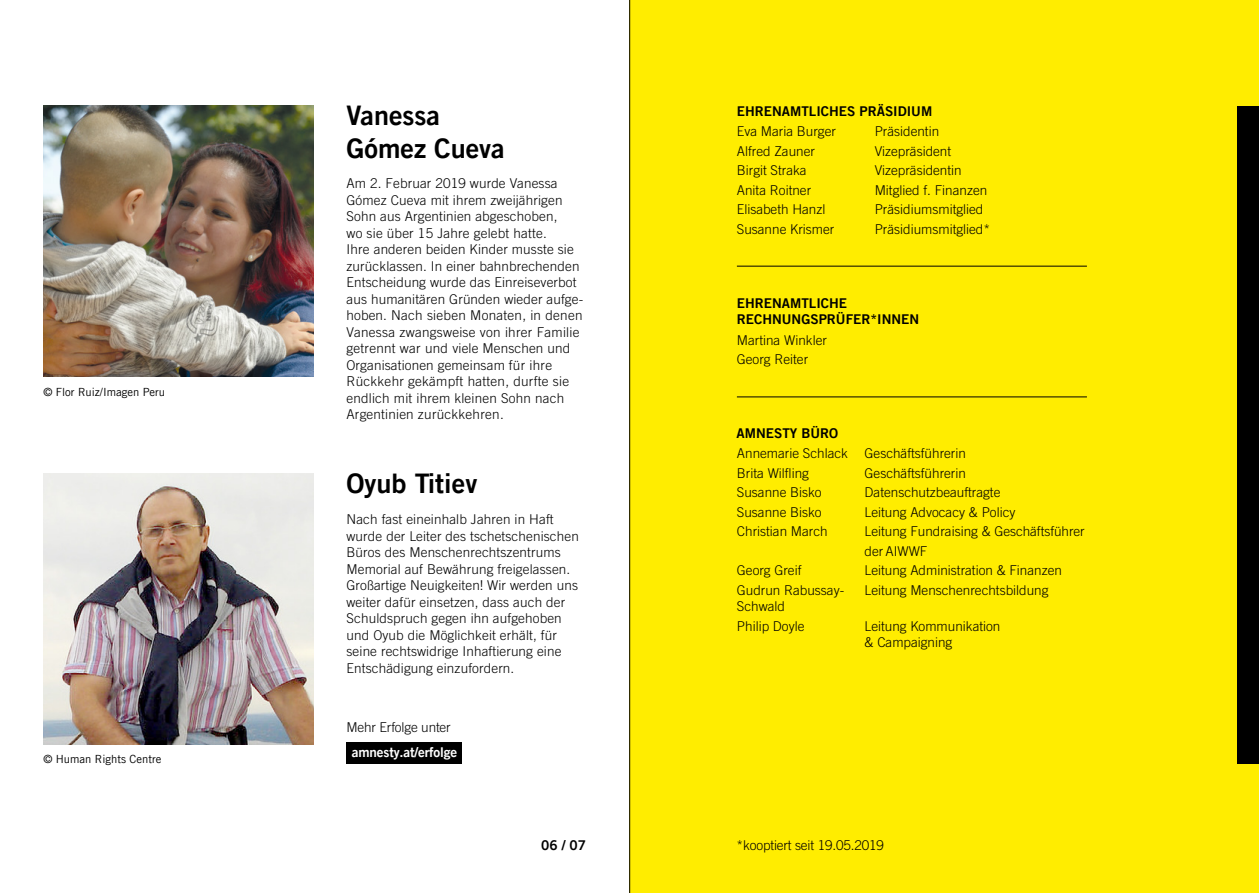
<style>
.page{position:relative;width:1259px;height:893px;background:#fff}
.page>*{position:absolute;margin:0;border:0;box-sizing:border-box;transform-origin:0 0}
.t1{font:27px/32.4px "Amnesty Trade Gothic Bd 2";color:#000}
.t2{font:300 13.5px/19.5px "Amnesty Trade Gothic";letter-spacing:.01em;color:#000}
.t3{font:13.5px/16.5px "Amnesty Trade Gothic Bd 2";color:#000}
.t4{font:300 13.5px "Amnesty Trade Gothic";letter-spacing:-.01em;color:#000}
.t5{font:13.5px "Amnesty Trade Gothic Bd 2";letter-spacing:-.01em;color:#fff}
.t6{font:11.25px "Amnesty Trade Gothic";color:#000}
</style>
<div class="page">
<div style="left:629px;top:0;width:630px;height:893px;background:#ffed00"></div>
<hr style="left:737px;top:266px;width:350px;height:1px;background:#000">
<img style="left:43px;top:106px;width:270px;height:271px">
<img style="left:43px;top:474px;width:270px;height:270px">
<div style="left:346px;top:742px;width:116px;height:21px;background:#000"></div>
<hr style="left:737px;top:396px;width:350px;height:1px;background:#000">
<div style="left:1237px;top:106px;width:22px;height:657px;background:#000"></div>
<hr style="left:629px;top:0;width:1px;height:893px;background:#000">
<p class="t6" style="left:43px;top:385px;width:123px">© Flor Ruiz/Imagen Peru</p>
<p class="t6" style="left:43px;top:753px;width:120px">© Human Rights Centre</p>
<h1 class="t1" style="left:346px;top:99px;width:160px">Vanessa<br>Gómez Cueva</h1>
<p class="t2" style="left:346px;top:175px;width:238px;line-height:16.5px">Am 2. Februar 2019 wurde Vanessa Gómez Cueva mit ihrem zweijährigen Sohn aus Argentinien abgeschoben,<br>wo sie über 15 Jahre gelebt hatte.<br>Ihre anderen beiden Kinder musste sie zurücklassen. In einer bahnbrechenden Entscheidung wurde das Einreiseverbot aus humanitären Gründen wieder aufge&shy;hoben. Nach sieben Monaten, in denen Vanessa zwangsweise von ihrer Familie getrennt war und viele Menschen und Organisationen gemeinsam für ihre Rückkehr gekämpft hatten, durfte sie endlich mit ihrem kleinen Sohn nach Argentinien zurückkehren.</p>
<h1 class="t1" style="left:346px;top:467px;width:132px">Oyub Titiev</h1>
<p class="t2" style="left:346px;top:511px;width:234px;line-height:16.5px">Nach fast eineinhalb Jahren in Haft wurde der Leiter des tschetschenischen Büros des Menschenrechtszentrums Memorial auf Bewährung freigelassen.<br>Großartige Neuigkeiten! Wir werden uns weiter dafür einsetzen, dass auch der Schuldspruch gegen ihn aufgehoben und Oyub die Möglichkeit erhält, für seine rechtswidrige Inhaftierung eine Entschädigung einzufordern.</p>
<p class="t4" style="left:346px;top:719px;width:106px">Mehr Erfolge unter</p>
<p class="t5" style="left:352px;top:744px;width:107px">amnesty.at/erfolge</p>
<p class="t3" style="left:737px;top:102px;width:197px">EHRENAMTLICHES PRÄSIDIUM</p>
<p class="t2" style="left:737px;top:121px;width:100px">Eva Maria Burger<br>Alfred Zauner<br>Birgit Straka<br>Anita Roitner<br>Elisabeth Hanzl<br>Susanne Krismer</p>
<p class="t2" style="left:874px;top:121px;width:117px">Präsidentin<br>Vizepräsident<br>Vizepräsidentin<br>Mitglied f. Finanzen<br>Präsidiumsmitglied<br>Präsidiumsmitglied*</p>
<p class="t3" style="left:737px;top:294px;width:184px">EHRENAMTLICHE<br>RECHNUNGSPRÜFER*INNEN</p>
<p class="t2" style="left:737px;top:330px;width:91px">Martina Winkler<br>Georg Reiter</p>
<p class="t3" style="left:736px;top:425px;width:103px">AMNESTY BÜRO</p>
<p class="t2" style="left:737px;top:444px;width:113px">Annemarie Schlack<br>Brita Wilfling<br>Susanne Bisko<br>Susanne Bisko<br>Christian March</p>
<p class="t2" style="left:737px;top:561px;width:109px">Georg Greif<br>Gudrun Rabussay-</p>
<p class="t2" style="left:737px;top:596px;width:69px">Schwald<br>Philip Doyle</p>
<p class="t2" style="left:864px;top:444px;width:221px">Geschäftsführerin<br>Geschäftsführerin<br>Datenschutzbeauftragte<br>Leitung Advocacy &amp; Policy<br>Leitung Fundraising &amp; Geschäftsführer der AIWWF<br>Leitung Administration &amp; Finanzen<br>Leitung Menschenrechtsbildung</p>
<p class="t2" style="left:864px;top:617px;width:137px;line-height:16.2px">Leitung Kommunikation &amp; Campaigning</p>
<p class="t3" style="left:541px;top:836px;width:46px">06 / 07</p>
<p class="t4" style="left:736px;top:837px;width:149px">*kooptiert seit 19.05.2019</p>
</div>
